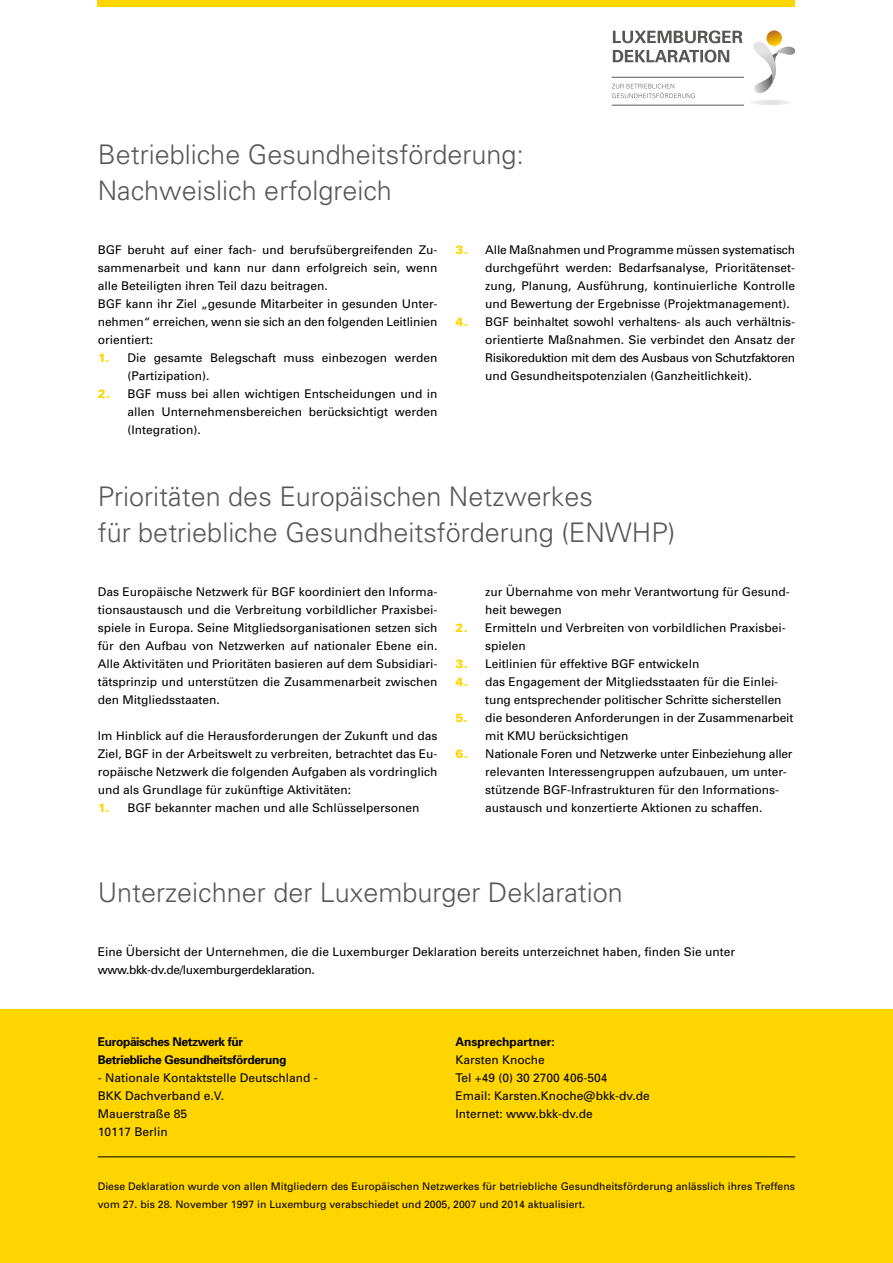
<style>
.page{position:relative;width:893px;height:1263px;background:#fff}
.page>*{position:absolute;margin:0;border:0;box-sizing:border-box;transform-origin:0 0}
.t1{font:300 27px/36px "Univers";color:#575756}
.t2{font:12px/18px "Univers";color:#000}
.t3{font:700 12px/18px "Univers";letter-spacing:-.03em;color:#000}
.t4{font:700 12px "Univers";color:#000}
.t5{font:10.5px/18px "Univers";color:#000}
.s1{font-weight:900;color:#ffd500}
</style>
<div class="page">
<div style="left:98px;top:0;width:697px;height:6px;background:#ffd500"></div>
<svg style="left:612px;top:84px;width:83px;height:14px"></svg>
<svg style="left:613px;top:50px;width:116px;height:13px"></svg>
<svg style="left:613px;top:30px;width:129px;height:13px"></svg>
<hr style="left:612px;top:77px;width:132px;height:1px;background:#575756">
<hr style="left:612px;top:105px;width:132px;height:1px;background:#575756">
<svg style="left:749px;top:99px;width:44px;height:6px"></svg>
<svg style="left:753px;top:42px;width:42px;height:51px"></svg>
<svg style="left:766px;top:30px;width:16px;height:16px"></svg>
<div style="left:0;top:1010px;width:893px;height:253px;background:#ffd500"></div>
<hr style="left:98px;top:1156px;width:697px;height:1px;background:#000">
<h1 class="t1" style="left:98px;top:135px;width:428px">Betriebliche Gesundheitsförderung:<br>Nachweislich erfolgreich</h1>
<p class="t2" style="left:98px;top:240px;width:341px">BGF beruht auf einer fach- und berufsübergreifenden Zu&shy;sammenarbeit und kann nur dann erfolgreich sein, wenn alle Beteiligten ihren Teil dazu beitragen.<br>BGF kann ihr Ziel „gesunde Mitarbeiter in gesunden Unter&shy;nehmen“ erreichen, wenn sie sich an den folgenden Leitlinien orientiert:</p>
<p class="t2" style="left:128px;top:348px;width:311px;text-indent:-30px"><span class="s1">1.</span> Die gesamte Belegschaft muss einbezogen werden (Partizipation).</p>
<p class="t2" style="left:128px;top:384px;width:311px;text-align:justify;text-indent:-30px"><span class="s1">2.</span> BGF muss bei allen wichtigen Entscheidungen und in allen Unternehmensbereichen berücksichtigt werden (Integration).</p>
<p class="t2" style="left:485px;top:240px;width:311px;text-align:justify;text-indent:-30px"><span class="s1">3.</span> Alle Maßnahmen und Programme müssen systematisch durchgeführt werden: Bedarfsanalyse, Prioritätenset&shy;zung, Planung, Ausführung, kontinuierliche Kontrolle und Bewertung der Ergebnisse (Projektmanagement).</p>
<p class="t2" style="left:485px;top:312px;width:311px;text-align:justify;text-indent:-30px"><span class="s1">4.</span> BGF beinhaltet sowohl verhaltens- als auch verhältnis&shy;orientierte Maßnahmen. Sie verbindet den Ansatz der Risikoreduktion mit dem des Ausbaus von Schutzfaktoren und Gesundheitspotenzialen (Ganzheitlichkeit).</p>
<h1 class="t1" style="left:98px;top:477px;width:579px">Prioritäten des Europäischen Netzwerkes<br>für betriebliche Gesundheitsförderung (ENWHP)</h1>
<p class="t2" style="left:98px;top:582px;width:341px;text-align:justify">Das Europäische Netzwerk für BGF koordiniert den Informa&shy;tionsaustausch und die Verbreitung vorbildlicher Praxisbei&shy;spiele in Europa. Seine Mitgliedsorganisationen setzen sich für den Aufbau von Netzwerken auf nationaler Ebene ein.<br>Alle Aktivitäten und Prioritäten basieren auf dem Subsidiari&shy;tätsprinzip und unterstützen die Zusammenarbeit zwischen den Mitgliedsstaaten.</p>
<p class="t2" style="left:98px;top:726px;width:341px;text-align:justify">Im Hinblick auf die Herausforderungen der Zukunft und das Ziel, BGF in der Arbeitswelt zu verbreiten, betrachtet das Eu&shy;ropäische Netzwerk die folgenden Aufgaben als vordringlich und als Grundlage für zukünftige Aktivitäten:</p>
<p class="t2" style="left:98px;top:798px;width:323px"><span class="s1">1.</span> BGF bekannter machen und alle Schlüsselpersonen</p>
<p class="t2" style="left:485px;top:582px;width:306px">zur Übernahme von mehr Verantwortung für Gesund&shy;heit bewegen</p>
<p class="t2" style="left:485px;top:618px;width:302px;text-indent:-30px"><span class="s1">2.</span> Ermitteln und Verbreiten von vorbildlichen Praxisbei&shy;spielen</p>
<p class="t2" style="left:455px;top:654px;width:245px"><span class="s1">3.</span> Leitlinien für effektive BGF entwickeln</p>
<p class="t2" style="left:455px;top:672px;width:328px;text-align:right"><span class="s1">4.</span> das Engagement der Mitgliedsstaaten für die Einlei&shy;tung entsprechender politischer Schritte sicherstellen</p>
<p class="t2" style="left:485px;top:708px;width:310px;text-indent:-30px"><span class="s1">5.</span> die besonderen Anforderungen in der Zusammenarbeit mit KMU berücksichtigen</p>
<p class="t2" style="left:485px;top:744px;width:309px;text-indent:-30px"><span class="s1">6.</span> Nationale Foren und Netzwerke unter Einbeziehung aller relevanten Interessengruppen aufzubauen, um unter&shy;stützende BGF-Infrastrukturen für den Informations&shy;austausch und konzertierte Aktionen zu schaffen.</p>
<h1 class="t1" style="left:98px;top:873px;width:527px">Unterzeichner der Luxemburger Deklaration</h1>
<p class="t2" style="left:98px;top:942px;width:639px">Eine Übersicht der Unternehmen, die die Luxemburger Deklaration bereits unterzeichnet haben, finden Sie unter www.bkk-dv.de/luxemburgerdeklaration.</p>
<p class="t3" style="left:98px;top:1032px;width:190px">Europäisches Netzwerk für<br>Betriebliche Gesundheitsförderung</p>
<p class="t2" style="left:98px;top:1068px;width:222px">- Nationale Kontaktstelle Deutschland -<br>BKK Dachverband e.V.<br>Mauerstraße 85<br>10117 Berlin</p>
<p class="t4" style="left:455px;top:1034px;width:101px">Ansprechpartner:</p>
<p class="t2" style="left:455px;top:1050px;width:196px">Karsten Knoche<br>Tel +49 (0) 30 2700 406-504<br>Email: Karsten.Knoche@bkk-dv.de<br>Internet: www.bkk-dv.de</p>
<p class="t5" style="left:98px;top:1177px;width:699px">Diese Deklaration wurde von allen Mitgliedern des Europäischen Netzwerkes für betriebliche Gesundheitsförderung anlässlich ihres Treffens vom 27. bis 28. November 1997 in Luxemburg verabschiedet und 2005, 2007 und 2014 aktualisiert.</p>
</div>
